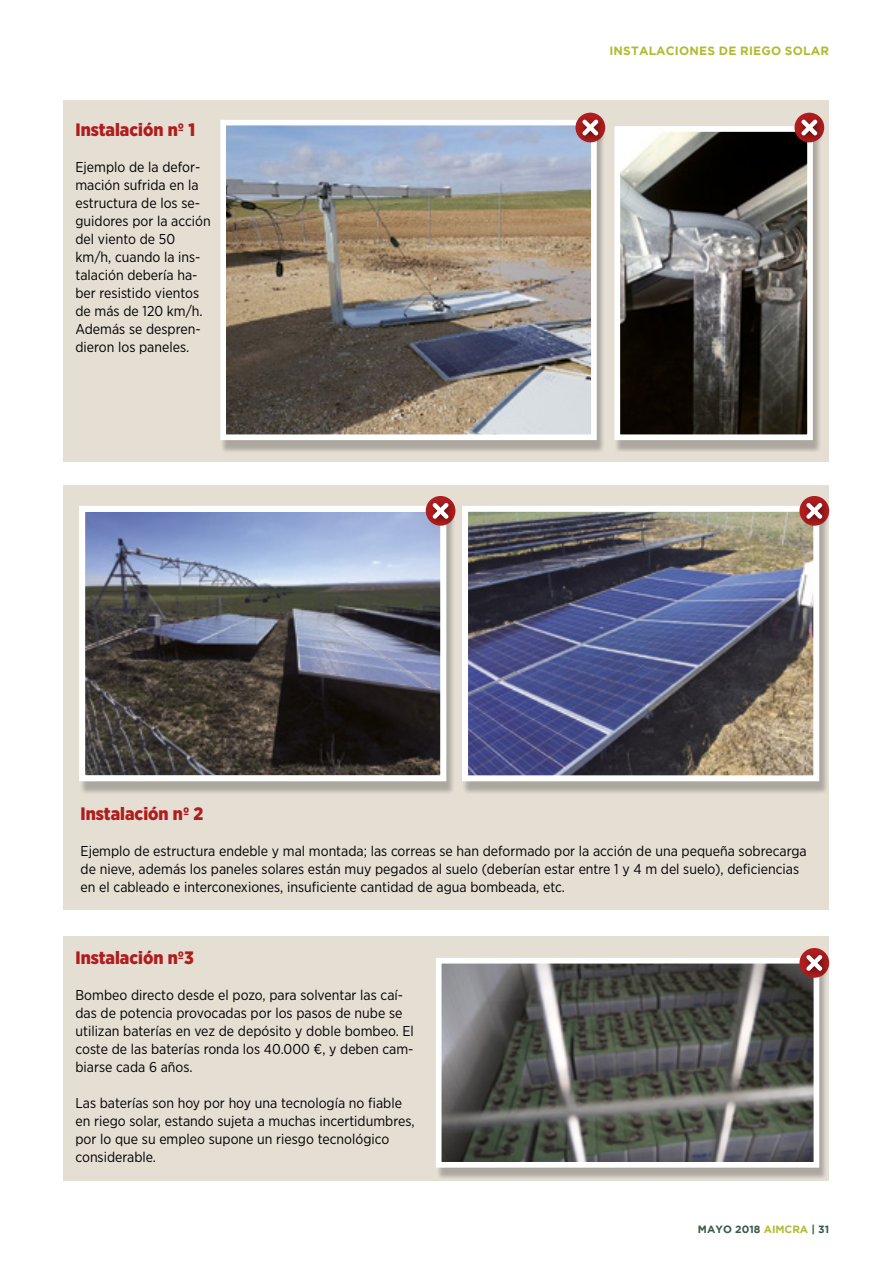
<style>
.page{position:relative;width:893px;height:1263px;background:#fff}
.page>*{position:absolute;margin:0;border:0;box-sizing:border-box;transform-origin:0 0}
.t1{font:900 18px "Gotham Narrow";color:#af1d1f}
.t2{font:14.25px/18px "Gotham Narrow";color:#000}
.t3{font:700 12px "Gotham";letter-spacing:.015em;color:#b1bb32}
.t4{font:700 10.5px "Gotham";color:#385b46}
.s1{color:#b1bb32}
</style>
<div class="page">
<div style="left:64px;top:486px;width:765px;height:424px;background:#e4ded3"></div>
<div style="left:64px;top:936px;width:765px;height:244px;background:#e4ded3"></div>
<div style="left:64px;top:100px;width:765px;height:361px;background:#e4ded3"></div>
<div style="left:220px;top:124px;width:385px;height:328px;background:#000;opacity:.25"></div>
<img style="left:227px;top:127px;width:363px;height:306px">
<div style="left:220px;top:120px;width:377px;height:320px;border:6px solid #fff"></div>
<div style="left:615px;top:130px;width:206px;height:322px;background:#000;opacity:.25"></div>
<img style="left:621px;top:133px;width:185px;height:300px">
<div style="left:614px;top:126px;width:199px;height:314px;border:6px solid #fff"></div>
<div style="left:462px;top:510px;width:366px;height:284px;background:#000;opacity:.25"></div>
<img style="left:469px;top:513px;width:343px;height:261px">
<div style="left:462px;top:506px;width:357px;height:275px;border:6px solid #fff"></div>
<div style="left:436px;top:962px;width:391px;height:218px;background:#000;opacity:.25"></div>
<img style="left:443px;top:965px;width:369px;height:196px">
<div style="left:436px;top:958px;width:383px;height:210px;border:6px solid #fff"></div>
<div style="left:79px;top:510px;width:376px;height:284px;background:#000;opacity:.25"></div>
<img style="left:86px;top:513px;width:353px;height:261px">
<div style="left:79px;top:506px;width:367px;height:275px;border:6px solid #fff"></div>
<div style="left:426px;top:496px;width:29px;height:30px;background:#af1d1f;border-radius:50%"></div>
<div style="left:428px;top:499px;width:28px;height:27px;background:#000;opacity:.5"></div>
<svg style="left:433px;top:503px;width:15px;height:16px"></svg>
<svg style="left:799px;top:496px;width:30px;height:30px"></svg>
<div style="left:802px;top:499px;width:28px;height:27px;background:#000;opacity:.5"></div>
<svg style="left:806px;top:503px;width:16px;height:16px"></svg>
<svg style="left:799px;top:948px;width:30px;height:30px"></svg>
<div style="left:802px;top:951px;width:28px;height:27px;background:#000;opacity:.5"></div>
<svg style="left:806px;top:955px;width:16px;height:16px"></svg>
<svg style="left:575px;top:113px;width:30px;height:29px"></svg>
<div style="left:578px;top:115px;width:28px;height:28px;background:#000;opacity:.5"></div>
<svg style="left:582px;top:120px;width:16px;height:15px"></svg>
<svg style="left:794px;top:113px;width:30px;height:29px"></svg>
<div style="left:797px;top:115px;width:28px;height:28px;background:#000;opacity:.5"></div>
<svg style="left:801px;top:120px;width:16px;height:15px"></svg>
<p class="t1" style="left:75px;top:118px;width:121px">Instalación nº 1</p>
<p class="t2" style="left:75px;top:157px;width:137px">Ejemplo de la defor&shy;mación sufrida en la estructura de los se&shy;guidores por la acción del viento de 50 km/h, cuando la ins&shy;talación debería ha&shy;ber resistido vientos de más de 120 km/h.<br>Además se despren&shy;dieron los paneles.</p>
<p class="t3" style="left:609px;top:43px;width:221px">INSTALACIONES DE RIEGO SOLAR</p>
<p class="t1" style="left:81px;top:802px;width:124px">Instalación nº 2</p>
<p class="t2" style="left:81px;top:841px;width:728px">Ejemplo de estructura endeble y mal montada; las correas se han deformado por la acción de una pequeña sobrecarga de nieve, además los paneles solares están muy pegados al suelo (deberían estar entre 1 y 4 m del suelo), deficiencias en el cableado e interconexiones, insuficiente cantidad de agua bombeada, etc.</p>
<p class="t1" style="left:75px;top:946px;width:120px">Instalación nº3</p>
<p class="t2" style="left:75px;top:985px;width:340px">Bombeo directo desde el pozo, para solventar las caí&shy;das de potencia provocadas por los pasos de nube se utilizan baterías en vez de depósito y doble bombeo. El coste de las baterías ronda los 40.000 €, y deben cam&shy;biarse cada 6 años.</p>
<p class="t2" style="left:75px;top:1093px;width:341px">Las baterías son hoy por hoy una tecnología no fiable en riego solar, estando sujeta a muchas incertidumbres, por lo que su empleo supone un riesgo tecnológico considerable.</p>
<p class="t4" style="left:698px;top:1223px;width:133px">MAYO 2018 <span class="s1">AIMCRA</span> | 31</p>
</div>
